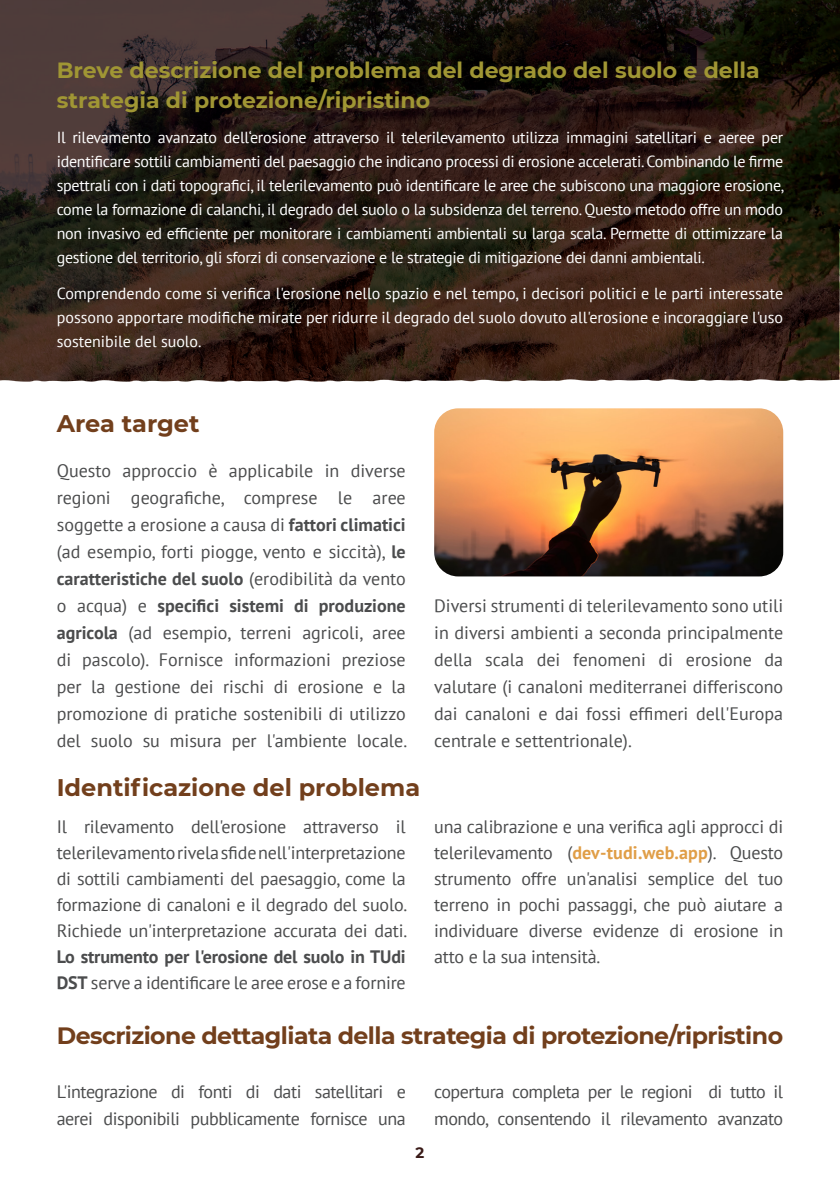
<style>
.page{position:relative;width:840px;height:1191px;background:#fff}
.page>*{position:absolute;margin:0;border:0;box-sizing:border-box;transform-origin:0 0}
.body{font:700 24px "Montserrat";color:#723f1c}
.body-2{font:700 23.6px "Montserrat";letter-spacing:-.025em;color:#723f1c}
.body-3{font:700 22px/30px "Montserrat";color:#a09634}
.new_body{font:18px/26px "PT Sans";letter-spacing:-.025em;color:#4b4c4d;text-align:justify}
.body-4{font:18px/27px "PT Sans";color:#4b4c4d;text-align:justify}
.body-5{font:16px/24px "PT Sans";letter-spacing:-.02em;color:#fff;text-align:justify}
.t1{font:700 15px "Montserrat";color:#391a17}
.s1{font-weight:700}
.s2{font-weight:700;color:#e09e47}
</style>
<div class="page">
<img style="left:0;top:0;width:838px;height:228px">
<img style="left:0;top:228px;width:812px;height:154px">
<img style="left:434px;top:408px;width:348px;height:168px">
<p class="body-3" style="left:57px;top:54px;width:704px">Breve descrizione del problema del degrado del suolo e della strategia di protezione/ripristino</p>
<p class="body-5" style="left:57px;top:125px;width:728px">Il rilevamento avanzato dell‘erosione attraverso il telerilevamento utilizza immagini satellitari e aeree per identificare sottili cambiamenti del paesaggio che indicano processi di erosione accelerati. Combinando le firme spettrali con i dati topografici, il telerilevamento può identificare le aree che subiscono una maggiore erosione, come la formazione di calanchi, il degrado del suolo o la subsidenza del terreno. Questo metodo offre un modo non invasivo ed efficiente per monitorare i cambiamenti ambientali su larga scala. Permette di ottimizzare la gestione del territorio, gli sforzi di conservazione e le strategie di mitigazione dei danni ambientali.</p>
<p class="body-5" style="left:57px;top:281px;width:727px">Comprendendo come si verifica l'erosione nello spazio e nel tempo, i decisori politici e le parti interessate possono apportare modifiche mirate per ridurre il degrado del suolo dovuto all'erosione e incoraggiare l'uso sostenibile del suolo.</p>
<p class="body" style="left:57px;top:406px;width:144px">Area target</p>
<p class="body-4" style="left:57px;top:457px;width:352px">Questo approccio è applicabile in diverse regioni geografiche, comprese le aree soggette a erosione a causa di <span class="s1">fattori climatici </span>(ad esempio, forti piogge, vento e siccità), <span class="s1">le caratteristiche del suolo</span> (erodibilità da vento o acqua) e <span class="s1">specifici sistemi di produzione agricola</span> (ad esempio, terreni agricoli, aree di pascolo). Fornisce informazioni preziose per la gestione dei rischi di erosione e la promozione di pratiche sostenibili di utilizzo del suolo su misura per l'ambiente locale.</p>
<p class="body-4" style="left:434px;top:592px;width:350px">Diversi strumenti di telerilevamento sono utili in diversi ambienti a seconda principalmente della scala dei fenomeni di erosione da valutare (i canaloni mediterranei differiscono dai canaloni e dai fossi effimeri dell'Europa centrale e settentrionale).</p>
<p class="body" style="left:57px;top:770px;width:365px">Identificazione del problema</p>
<p class="new_body" style="left:57px;top:813px;width:352px">Il rilevamento dell'erosione attraverso il telerilevamento rivela sfide nell'interpretazione di sottili cambiamenti del paesaggio, come la formazione di canaloni e il degrado del suolo.<br>Richiede un'interpretazione accurata dei dati.<br><span class="s1">Lo strumento per l'erosione del suolo in TUdi DST</span> serve a identificare le aree erose e a fornire</p>
<p class="new_body" style="left:434px;top:813px;width:350px">una calibrazione e una verifica agli approcci di telerilevamento (<span class="s2">dev-tudi.web.app</span>). Questo strumento offre un'analisi semplice del tuo terreno in pochi passaggi, che può aiutare a individuare diverse evidenze di erosione in atto e la sua intensità.</p>
<p class="body-2" style="left:57px;top:1018px;width:727px">Descrizione dettagliata della strategia di protezione/ripristino</p>
<p class="new_body" style="left:57px;top:1078px;width:350px;line-height:27px">L'integrazione di fonti di dati satellitari e aerei disponibili pubblicamente fornisce una</p>
<p class="new_body" style="left:434px;top:1078px;width:350px;line-height:27px">copertura completa per le regioni di tutto il mondo, consentendo il rilevamento avanzato</p>
<p class="t1" style="left:415px;top:1141px;width:10px">2</p>
</div>
